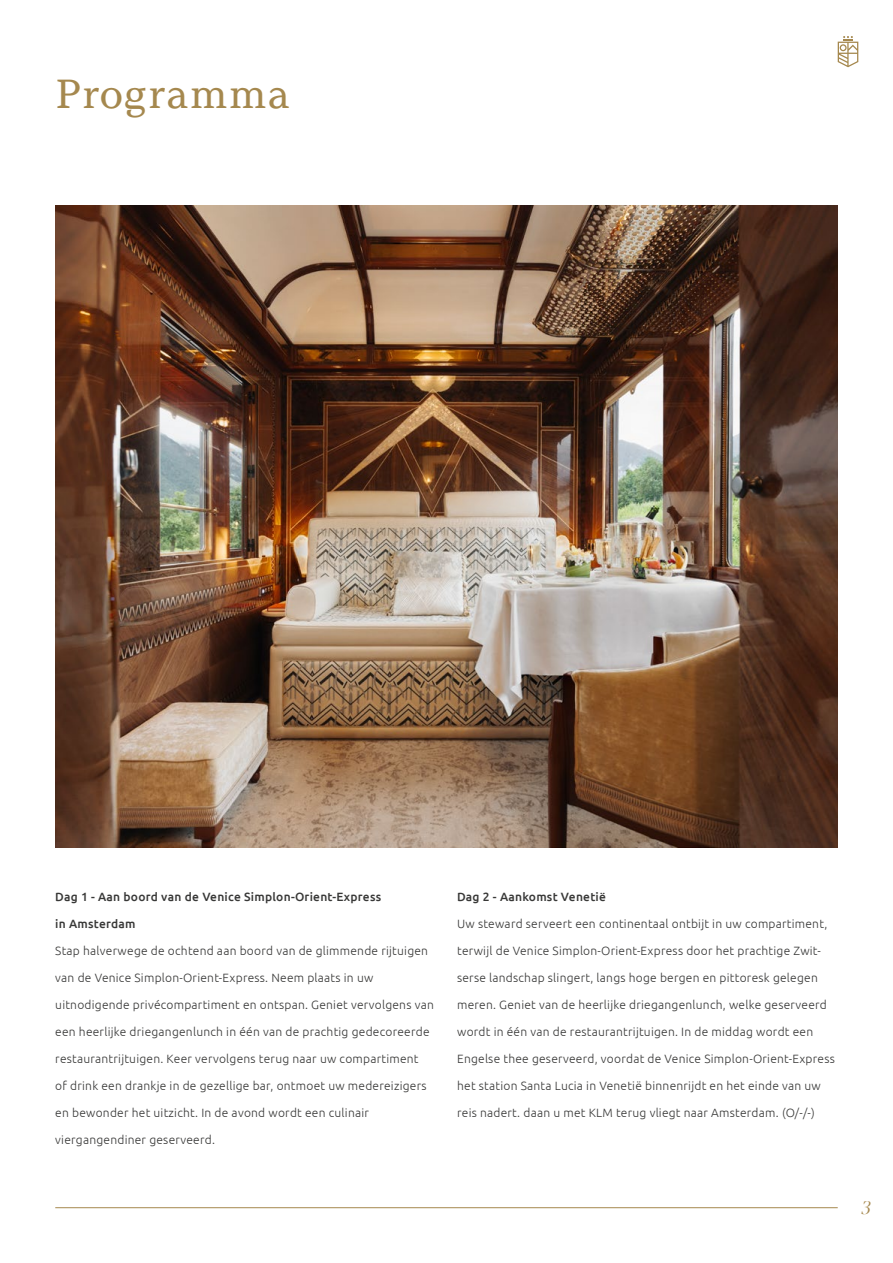
<style>
.page{position:relative;width:893px;height:1263px;background:#fff}
.page>*{position:absolute;margin:0;border:0;box-sizing:border-box;transform-origin:0 0}
.t1{font:40.5px "Argesta Text";color:#a5884e}
.t2{font:italic 18px "Argesta Hairline";color:#a5884e}
.t3{font:300 12px "Ubuntu";letter-spacing:.02em;color:#383837}
.t4{font:500 12px "Ubuntu";letter-spacing:.02em;color:#383837}
</style>
<div class="page">
<hr style="left:55px;top:1207px;width:783px;height:1px;background:#a5884e">
<svg style="left:838px;top:36px;width:20px;height:31px"></svg>
<img style="left:56px;top:206px;width:782px;height:641px">
<h1 class="t1" style="left:55px;top:69px;width:237px">Programma</h1>
<p class="t4" style="left:55px;top:889px;width:327px">Dag 1 - Aan boord van de Venice Simplon-Orient-Express</p>
<p class="t4" style="left:55px;top:916px;width:82px">in Amsterdam</p>
<p class="t3" style="left:55px;top:944px;width:374px">Stap halverwege de ochtend aan boord van de glimmende rijtuigen</p>
<p class="t3" style="left:55px;top:971px;width:320px">van de Venice Simplon-Orient-Express. Neem plaats in uw</p>
<p class="t3" style="left:55px;top:998px;width:380px">uitnodigende privécompartiment en ontspan. Geniet vervolgens van</p>
<p class="t3" style="left:55px;top:1025px;width:376px">een heerlijke driegangenlunch in één van de prachtig gedecoreerde</p>
<p class="t3" style="left:55px;top:1052px;width:365px">restaurantrijtuigen. Keer vervolgens terug naar uw compartiment</p>
<p class="t3" style="left:55px;top:1079px;width:373px">of drink een drankje in de gezellige bar, ontmoet uw medereizigers</p>
<p class="t3" style="left:55px;top:1106px;width:315px">en bewonder het uitzicht. In de avond wordt een culinair</p>
<p class="t3" style="left:55px;top:1133px;width:161px">viergangendiner geserveerd.</p>
<p class="t4" style="left:457px;top:889px;width:150px">Dag 2 - Aankomst Venetië</p>
<p class="t3" style="left:457px;top:917px;width:372px">Uw steward serveert een continentaal ontbijt in uw compartiment,</p>
<p class="t3" style="left:457px;top:944px;width:365px">terwijl de Venice Simplon-Orient-Express door het prachtige Zwit-</p>
<p class="t3" style="left:457px;top:971px;width:362px">serse landschap slingert, langs hoge bergen en pittoresk gelegen</p>
<p class="t3" style="left:457px;top:998px;width:371px">meren. Geniet van de heerlijke driegangenlunch, welke geserveerd</p>
<p class="t3" style="left:457px;top:1025px;width:358px">wordt in één van de restaurantrijtuigen. In de middag wordt een</p>
<p class="t3" style="left:457px;top:1052px;width:379px">Engelse thee geserveerd, voordat de Venice Simplon-Orient-Express</p>
<p class="t3" style="left:457px;top:1079px;width:365px">het station Santa Lucia in Venetië binnenrijdt en het einde van uw</p>
<p class="t3" style="left:457px;top:1106px;width:359px">reis nadert. daan u met KLM terug vliegt naar Amsterdam. (O/-/-)</p>
<h2 class="t2" style="left:860px;top:1197px;width:12px">3</h2>
</div>
